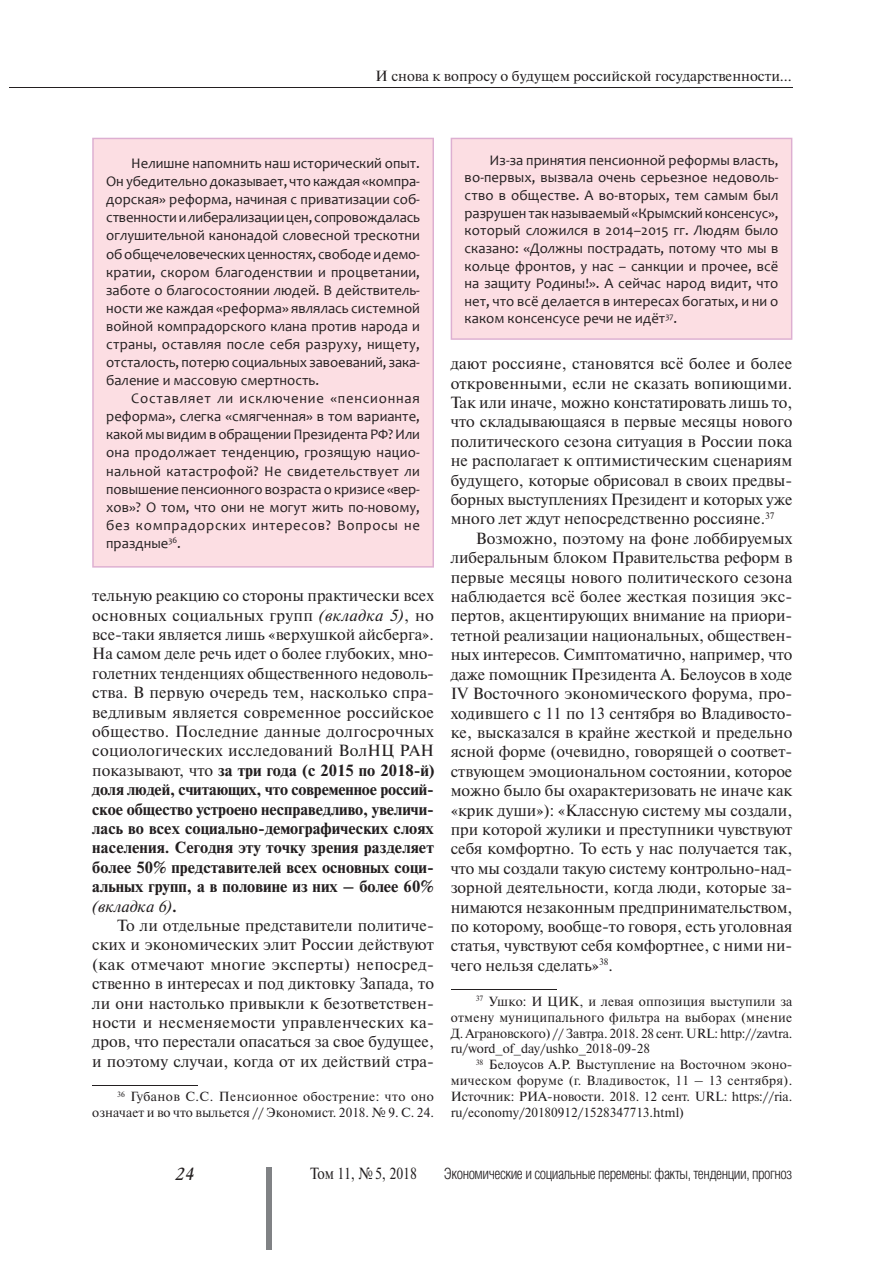
<style>
.page{position:relative;width:893px;height:1263px;background:#fff}
.page>*{position:absolute;margin:0;border:0;box-sizing:border-box;transform-origin:0 0}
.t1{font:italic 17.7px "Academy";color:#231f20}
.t2{font:16.2px/19.4px "Newton C";color:#231f20;text-align:justify}
.t3{font:16.2px "Newton C";color:#231f20;scale:.85 1}
.t4{font:300 15.45px "Helios Cond";letter-spacing:-.03em;color:#231f20}
.t5{font:14.7px/18.1px "Candara";color:#231f20;text-align:justify}
.t6{font:14.7px "Newton C";color:#231f20}
.t7{font:13.2px/15.9px "Newton C";color:#231f20;text-align:justify}
.s1{font-style:italic}
.s2{font-weight:700}
</style>
<div class="page">
<div style="left:92px;top:138px;width:342px;height:430px;background:#fcdee3"></div>
<div style="left:451px;top:138px;width:341px;height:202px;background:#fcdee3"></div>
<hr style="left:92px;top:1085px;width:106px;height:1px;background:#231f20">
<hr style="left:451px;top:990px;width:105px;height:1px;background:#231f20">
<div style="left:266px;top:1167px;width:6px;height:83px;background:#808285"></div>
<hr style="left:9px;top:87px;width:783px;height:1px;background:#231f20">
<p class="t6" style="left:376px;top:71px;width:418px">И снова к вопросу о будущем российской государственности…</p>
<p class="t5" style="left:106px;top:156px;width:315px;text-indent:25px">Нелишне напомнить наш исторический опыт.<br>Он убедительно доказывает, что каждая «компра&shy;дорская» реформа, начиная с приватизации соб&shy;ственностиилиберализациицен, сопровождалась оглушительной канонадой словесной трескотни обобщечеловеческихценностях, свободеидемо&shy;кратии, скором благоденствии и процветании, заботе о благосостоянии людей. В действитель&shy;ности же каждая «реформа» являлась системной войной компрадорского клана против народа и страны, оставляя после себя разруху, нищету, отсталость, потерюсоциальных завоеваний, зака&shy;баление и массовую смертность.</p>
<p class="t5" style="left:106px;top:391px;width:315px;text-indent:25px">Составляет ли исключение «пенсионная реформа», слегка «смягченная» в том варианте, какоймывидимвобращенииПрезидента РФ? Или она продолжает тенденцию, грозящую нацио&shy;нальной катастрофой? Не свидетельствует ли повышение пенсионного возраста о кризисе «вер&shy;хов»? О том, что они не могут жить по-новому, без компрадорских интересов? Вопросы не праздные<sup>36</sup>.</p>
<p class="t2" style="left:92px;top:587px;width:343px">тельную реакцию со стороны практически всех основных социальных групп <span class="s1">(вкладка 5)</span>, но все-таки является лишь «верхушкой айсберга».<br>На самом деле речь идет о более глубоких, мно&shy;голетних тенденциях общественного недоволь&shy;ства. В первую очередь тем, насколько спра&shy;ведливым является современное российское общество. Последние данные долгосрочных социологических исследований ВолНЦ РАН показывают, что <span class="s2">за три года (с 2015 по 2018-й) доля людей, считающих, что современное россий&shy;ское общество устроено несправедливо, увеличи&shy;лась во всех социально-демографических слоях населения. Сегодня эту точку зрения разделяет более 50% представителей всех основных соци&shy;альных групп, а в половине из них – более 60% </span><span class="s1">(вкладка 6)</span><span class="s2">.</span><sup>36</sup></p>
<p class="t2" style="left:92px;top:917px;width:343px;text-indent:25px">То ли отдельные представители политиче&shy;ских и экономических элит России действуют (как отмечают многие эксперты) непосред&shy;ственно в интересах и под диктовку Запада, то ли они настолько привыкли к безответствен&shy;ности и несменяемости управленческих ка&shy;дров, что перестали опасаться за свое будущее, и поэтому случаи, когда от их действий стра-</p>
<p class="t7" style="left:92px;top:1090px;width:343px;text-align:right"><sup>36</sup> Губанов С.С. Пенсионное обострение: что оно означает и во что выльется // Экономист. 2018. № 9. С. 24.</p>
<p class="t5" style="left:465px;top:153px;width:315px;line-height:17.7px;text-indent:25px">Из-за принятия пенсионной реформы власть, во-первых, вызвала очень серьезное недоволь&shy;ство в обществе. А во-вторых, тем самым был разрушен так называемый «Крымский консенсус», который сложился в 2014–2015 гг. Людям было сказано: «Должны пострадать, потому что мы в кольце фронтов, у нас – санкции и прочее, всё на защиту Родины!». А сейчас народ видит, что нет, что всё делается в интересах богатых, и ни о каком консенсусе речи не идёт<sup>37</sup>.</p>
<p class="t2" style="left:451px;top:355px;width:343px">дают россияне, становятся всё более и более откровенными, если не сказать вопиющими.<br>Так или иначе, можно констатировать лишь то, что складывающаяся в первые месяцы нового политического сезона ситуация в России пока не располагает к оптимистическим сценариям будущего, которые обрисовал в своих предвы&shy;борных выступлениях Президент и которых уже много лет ждут непосредственно россияне.<sup>37</sup></p>
<p class="t2" style="left:451px;top:530px;width:343px;text-indent:25px">Возможно, поэтому на фоне лоббируемых либеральным блоком Правительства реформ в первые месяцы нового политического сезона наблюдается всё более жесткая позиция экс&shy;пертов, акцентирующих внимание на приори&shy;тетной реализации национальных, обществен&shy;ных интересов. Симптоматично, например, что даже помощник Президента А. Белоусов в ходе IV Восточного экономического форума, про&shy;ходившего с 11 по 13 сентября во Владивосто&shy;ке, высказался в крайне жесткой и предельно ясной форме (очевидно, говорящей о соответ&shy;ствующем эмоциональном состоянии, которое можно было бы охарактеризовать не иначе как «крик души»): «Классную систему мы создали, при которой жулики и преступники чувствуют себя комфортно. То есть у нас получается так, что мы создали такую систему контрольно-над&shy;зорной деятельности, когда люди, которые за&shy;нимаются незаконным предпринимательством, по которому, вообще-то говоря, есть уголовная статья, чувствуют себя комфортнее, с ними ни&shy;чего нельзя сделать»<sup>38</sup>.</p>
<p class="t7" style="left:451px;top:994px;width:343px;text-indent:25px"><sup>37</sup> Ушко: И ЦИК, и левая оппозиция выступили за отмену муниципального фильтра на выборах (мнение Д. Аграновского) // Завтра. 2018. 28 сент. URL: http://zavtra. ru/word_of_day/ushko_2018-09-28</p>
<p class="t7" style="left:451px;top:1058px;width:343px;text-indent:25px"><sup>38</sup> Белоусов А.Р. Выступление на Восточном эконо&shy;мическом форуме (г. Владивосток, 11 – 13 сентября).<br>Источник: РИА-новости. 2018. 12 сент. URL: https://ria. ru/economy/20180912/1528347713.html)</p>
<p class="t1" style="left:176px;top:1165px;width:21px">24</p>
<p class="t3" style="left:310px;top:1167px;width:127px">Том 11, № 5, 2018</p>
<p class="t4" style="left:444px;top:1168px;width:350px">Экономические и социальные перемены: факты, тенденции, прогноз</p>
</div>
